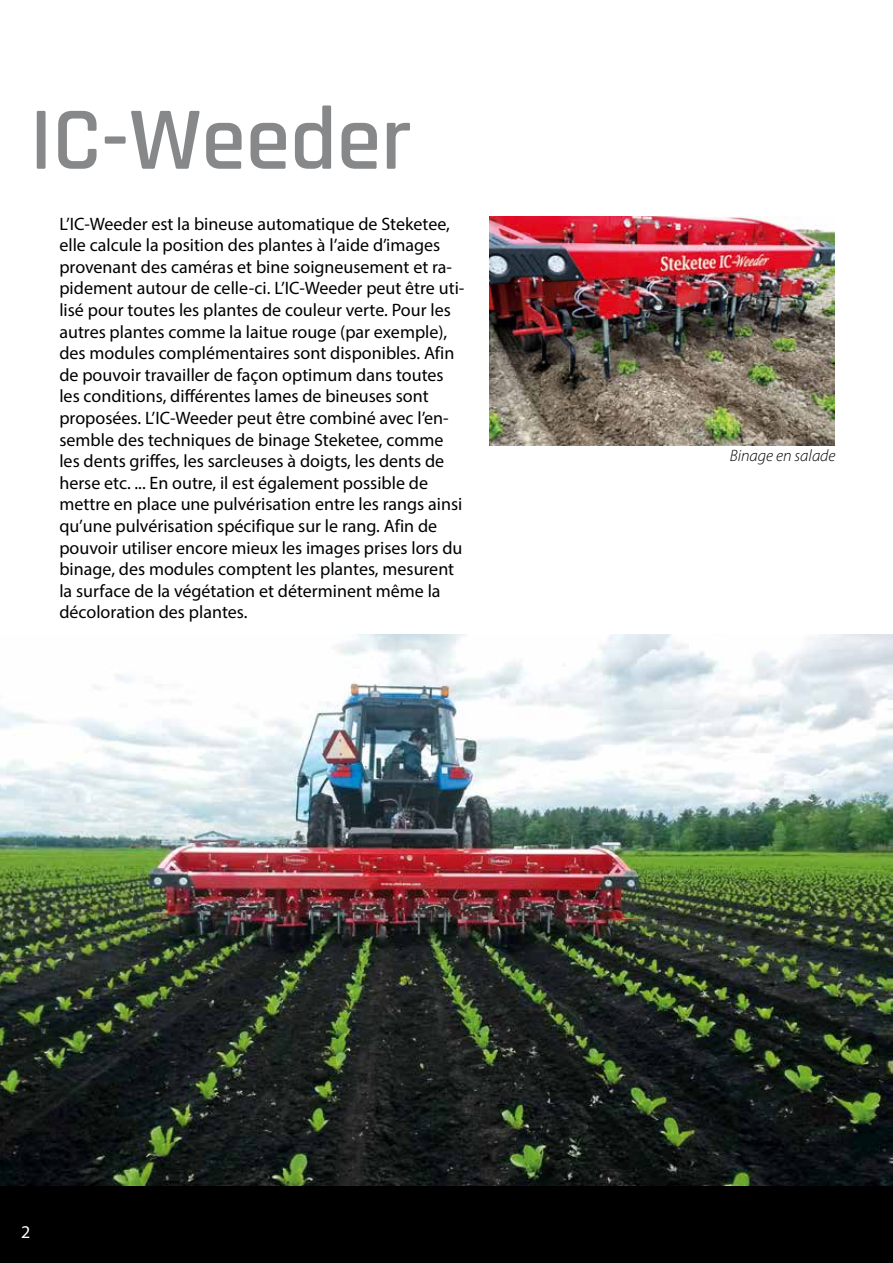
<style>
.page{position:relative;width:893px;height:1263px;background:#fff}
.page>*{position:absolute;margin:0;border:0;box-sizing:border-box;transform-origin:0 0}
.t1{font:600 90px "Rajdhani";color:#87888a}
.t2{font:18px/21.6px "Myriad Pro";color:#000}
.t3{font:18px "Myriad Pro";color:#fff}
.t4{font:italic 300 16.5px "Myriad Pro";color:#000}
</style>
<div class="page">
<img style="left:490px;top:217px;width:344px;height:228px">
<img style="left:0;top:634px;width:893px;height:552px">
<div style="left:0;top:1186px;width:893px;height:77px;background:#000"></div>
<h1 class="t1" style="left:30px;top:86px;width:383px">IC-Weeder</h1>
<p class="t2" style="left:59px;top:212px;width:406px">L’IC-Weeder est la bineuse automatique de Steketee, elle calcule la position des plantes à l’aide d’images provenant des caméras et bine soigneusement et ra&shy;pidement autour de celle-ci. L’IC-Weeder peut être uti&shy;lisé pour toutes les plantes de couleur verte. Pour les autres plantes comme la laitue rouge (par exemple), des modules complémentaires sont disponibles. Afin de pouvoir travailler de façon optimum dans toutes les conditions, différentes lames de bineuses sont proposées. L’IC-Weeder peut être combiné avec l’en&shy;semble des techniques de binage Steketee, comme les dents griffes, les sarcleuses à doigts, les dents de herse etc. ... En outre, il est également possible de mettre en place une pulvérisation entre les rangs ainsi qu’une pulvérisation spécifique sur le rang. Afin de pouvoir utiliser encore mieux les images prises lors du binage, des modules comptent les plantes, mesurent la surface de la végétation et déterminent même la décoloration des plantes.</p>
<p class="t3" style="left:21px;top:1221px;width:11px">2</p>
<p class="t4" style="left:730px;top:446px;width:107px">Binage en salade</p>
</div>
